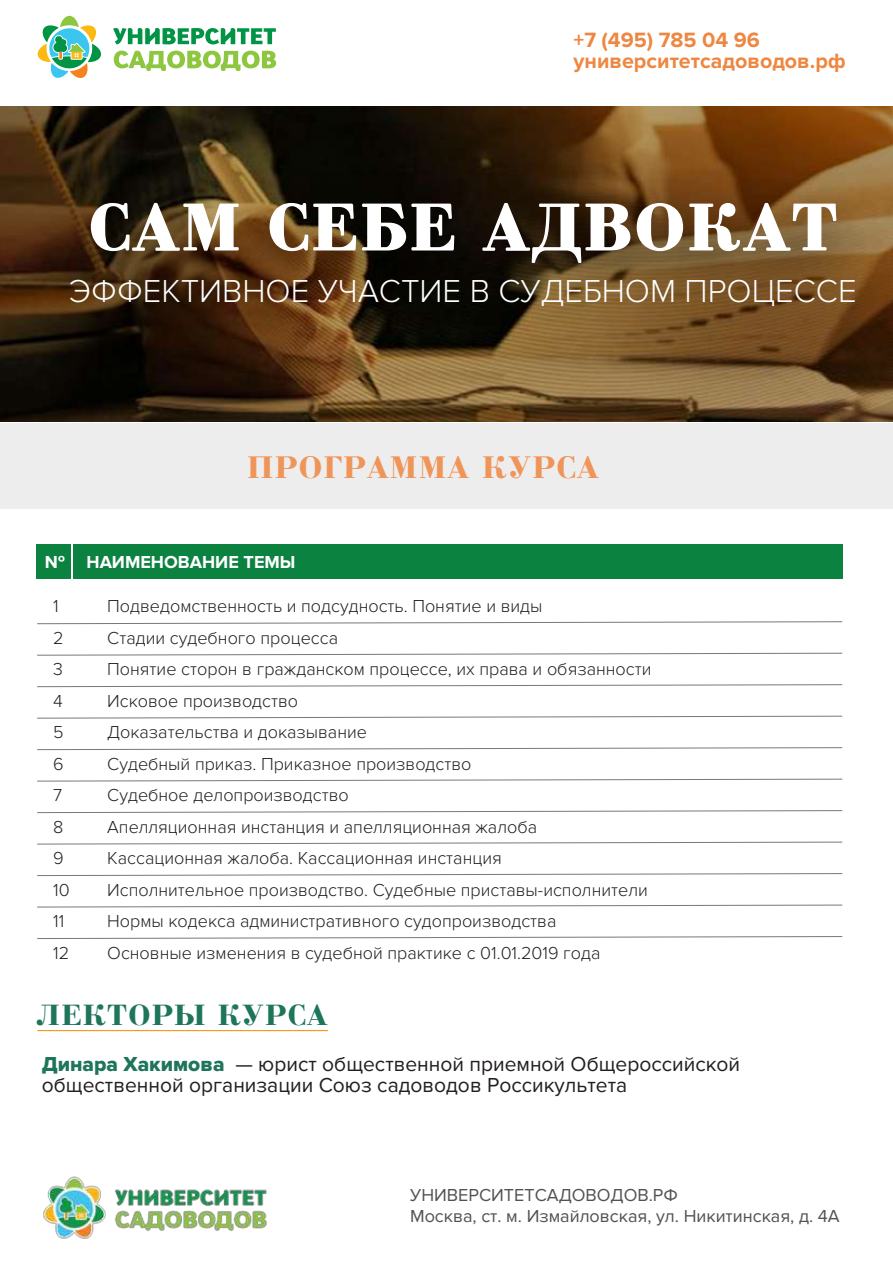
<style>
.page{position:relative;width:893px;height:1263px;background:#fff}
.page>*{position:absolute;margin:0;border:0;box-sizing:border-box;transform-origin:0 0}
.t1{font:61.35px "Bradobrei";color:#fff}
.t2{font:300 32.85px "Proxima Nova";color:#fff}
.t3{font:28.8px "Bradobrei";color:#f09559}
.t4{font:27.15px "Bradobrei";color:#1e755b}
.t5{font:700 21.45px/21px "Proxima Nova";color:#ed8742}
.t6{font:21px/21px "Proxima Nova";color:#231f20}
.t7{font:300 18px "Proxima Nova";color:#231f20}
.t8{font:18px/21.6px "Proxima Nova";color:#515251}
.t9{font:700 18px "Proxima Nova";color:#fff}
.s1{font-family:"Proxima Nova Extrabld";color:#1e755b}
</style>
<div class="page">
<img style="left:0;top:106px;width:892px;height:316px">
<div style="left:0;top:423px;width:893px;height:85px;background:#ededed"></div>
<svg style="left:113px;top:28px;width:163px;height:16px"></svg>
<svg style="left:114px;top:51px;width:162px;height:20px"></svg>
<svg style="left:37px;top:15px;width:64px;height:63px"></svg>
<div style="left:36px;top:544px;width:35px;height:35px;background:#0c8241"></div>
<div style="left:73px;top:544px;width:769px;height:35px;background:#0c8241"></div>
<img style="left:23px;top:153px;width:870px;height:79px">
<svg style="left:90px;top:199px;width:150px;height:33px;background:#66573e"></svg>
<svg style="left:269px;top:202px;width:186px;height:30px;background:#474035"></svg>
<svg style="left:482px;top:198px;width:355px;height:34px;background:#664c31"></svg>
<img style="left:5px;top:232px;width:888px;height:163px">
<svg style="left:37px;top:621px;width:806px;height:3px"></svg>
<svg style="left:37px;top:652px;width:806px;height:4px"></svg>
<svg style="left:37px;top:684px;width:806px;height:3px"></svg>
<svg style="left:37px;top:715px;width:806px;height:4px"></svg>
<svg style="left:37px;top:747px;width:806px;height:3px"></svg>
<svg style="left:37px;top:778px;width:806px;height:4px"></svg>
<svg style="left:37px;top:810px;width:806px;height:3px"></svg>
<svg style="left:37px;top:841px;width:806px;height:4px"></svg>
<svg style="left:37px;top:873px;width:806px;height:3px"></svg>
<svg style="left:37px;top:904px;width:806px;height:4px"></svg>
<svg style="left:37px;top:936px;width:806px;height:3px"></svg>
<img style="left:43px;top:1176px;width:224px;height:63px">
<hr style="left:38px;top:1030px;width:290px;height:1px;background:#f8971d">
<p class="t5" style="left:574px;top:30px;width:274px">+7 (495) 785 04 96 университетсадоводов.рф</p>
<h1 class="t1" style="left:88px;top:187px;width:752px">САМ СЕБЕ АДВОКАТ</h1>
<h2 class="t2" style="left:69px;top:272px;width:789px">ЭФФЕКТИВНОЕ УЧАСТИЕ В СУДЕБНОМ ПРОЦЕССЕ</h2>
<h3 class="t3" style="left:246px;top:448px;width:355px">ПРОГРАММА КУРСА</h3>
<p class="t9" style="left:45px;top:551px;width:252px">№ НАИМЕНОВАНИЕ ТЕМЫ</p>
<p class="t7" style="left:53px;top:596px;width:7px">1</p>
<p class="t7" style="left:107px;top:596px;width:437px">Подведомственность и подсудность. Понятие и виды</p>
<p class="t7" style="left:53px;top:627px;width:12px">2</p>
<p class="t7" style="left:107px;top:627px;width:232px">Стадии судебного процесса</p>
<p class="t7" style="left:53px;top:659px;width:11px">3</p>
<p class="t7" style="left:107px;top:659px;width:546px">Понятие сторон в гражданском процессе, их права и обязанности</p>
<p class="t7" style="left:53px;top:690px;width:11px">4</p>
<p class="t7" style="left:107px;top:690px;width:192px">Исковое производство</p>
<p class="t7" style="left:53px;top:722px;width:12px">5</p>
<p class="t7" style="left:107px;top:722px;width:261px">Доказательства и доказывание</p>
<p class="t7" style="left:53px;top:753px;width:12px">6</p>
<p class="t7" style="left:107px;top:753px;width:366px">Судебный приказ. Приказное производство</p>
<p class="t7" style="left:53px;top:785px;width:11px">7</p>
<p class="t7" style="left:107px;top:785px;width:243px">Судебное делопроизводство</p>
<p class="t7" style="left:53px;top:816px;width:12px">8</p>
<p class="t7" style="left:107px;top:816px;width:431px">Апелляционная инстанция и апелляционная жалоба</p>
<p class="t7" style="left:53px;top:848px;width:12px">9</p>
<p class="t7" style="left:107px;top:848px;width:396px">Кассационная жалоба. Кассационная инстанция</p>
<p class="t7" style="left:53px;top:879px;width:18px">10</p>
<p class="t7" style="left:107px;top:879px;width:542px">Исполнительное производство. Судебные приставы-исполнители</p>
<p class="t7" style="left:53px;top:911px;width:13px">11</p>
<p class="t7" style="left:107px;top:911px;width:451px">Нормы кодекса административного судопроизводства</p>
<p class="t7" style="left:53px;top:942px;width:18px">12</p>
<p class="t7" style="left:107px;top:942px;width:495px">Основные изменения в судебной практике с 01.01.2019 года</p>
<h3 class="t4" style="left:36px;top:997px;width:294px">ЛЕКТОРЫ КУРСА</h3>
<p class="t6" style="left:42px;top:1054px;width:700px"><span class="s1">Динара Хакимова</span> — юрист общественной приемной Общероссийской общественной организации Союз садоводов Россикультета</p>
<p class="t8" style="left:410px;top:1184px;width:431px">УНИВЕРСИТЕТСАДОВОДОВ.РФ<br>Москва, ст. м. Измайловская, ул. Никитинская, д. 4А</p>
</div>
